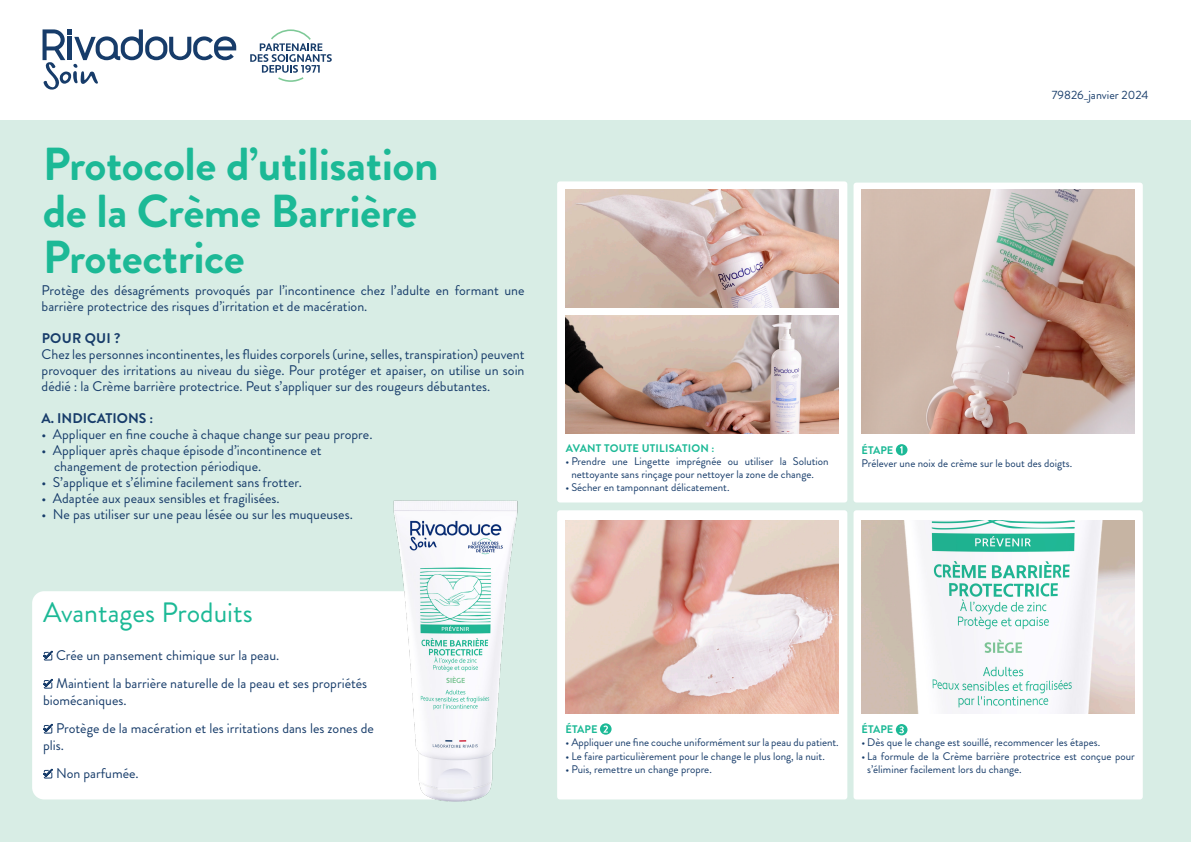
<style>
.page{position:relative;width:1191px;height:842px;background:#d8ede5}
.page>*{position:absolute;margin:0;border:0;box-sizing:border-box;transform-origin:0 0}
.t1{font:700 46.2px/46.2px "Brandon Grotesque";letter-spacing:-.01em;color:#1cb996}
.t2{font:28px "Brandon Grotesque";color:#1cb996}
.t3{font:14px/16px "Brandon Grotesque";color:#173c6a}
.t4{font:700 14px "Brandon Grotesque";color:#173c6a}
.t5{font:12px "Brandon Grotesque";color:#173c6a}
.t6{font:11px/13.2px "Brandon Grotesque";color:#173c6a}
.t7{font:700 11px "Brandon Grotesque";letter-spacing:.005em;color:#1cb996}
</style>
<div class="page">
<div style="left:32px;top:591px;width:453px;height:208px;background:#fff;border-radius:12px"></div>
<svg style="left:43px;top:650px;width:10px;height:10px"></svg>
<svg style="left:43px;top:679px;width:10px;height:10px"></svg>
<svg style="left:43px;top:724px;width:10px;height:10px"></svg>
<svg style="left:43px;top:768px;width:10px;height:10px"></svg>
<div style="left:557px;top:181px;width:290px;height:321px;background:#fff;border-radius:3px"></div>
<div style="left:853px;top:183px;width:289px;height:319px;background:#fff;border-radius:3px"></div>
<svg style="left:896px;top:444px;width:11px;height:11px"></svg>
<svg style="left:900px;top:446px;width:2px;height:7px"></svg>
<div style="left:557px;top:510px;width:290px;height:289px;background:#fff;border-radius:3px"></div>
<div style="left:600px;top:723px;width:11px;height:12px;background:#1cb996;border-radius:50%"></div>
<svg style="left:603px;top:725px;width:5px;height:8px"></svg>
<div style="left:853px;top:510px;width:289px;height:289px;background:#fff;border-radius:3px"></div>
<div style="left:0;top:0;width:1191px;height:119px;background:#fff"></div>
<svg style="left:43px;top:29px;width:193px;height:61px"></svg>
<svg style="left:250px;top:29px;width:82px;height:53px"></svg>
<img style="left:379px;top:500px;width:139px;height:302px">
<div style="left:896px;top:724px;width:11px;height:11px;background:#1cb996;border-radius:50%"></div>
<svg style="left:899px;top:726px;width:5px;height:7px"></svg>
<img style="left:565px;top:189px;width:274px;height:119px">
<img style="left:565px;top:315px;width:274px;height:119px">
<img style="left:861px;top:189px;width:273px;height:245px">
<img style="left:565px;top:520px;width:274px;height:193px">
<img style="left:861px;top:520px;width:273px;height:193px">
<p class="t1" style="left:43px;top:142px;width:397px">Protocole d’utilisation de la Crème Barrière<br>Protectrice</p>
<p class="t3" style="left:42px;top:282px;width:484px">Protège des désagréments provoqués par l’incontinence chez l’adulte en formant une barrière protectrice des risques d’irritation et de macération.</p>
<p class="t4" style="left:42px;top:328px;width:80px">POUR QUI ?</p>
<p class="t3" style="left:42px;top:346px;width:484px;text-align:justify">Chez les personnes incontinentes, les fluides corporels (urine, selles, transpiration) peuvent provoquer des irritations au niveau du siège. Pour protéger et apaiser, on utilise un soin dédié : la Crème barrière protectrice. Peut s’appliquer sur des rougeurs débutantes.</p>
<p class="t4" style="left:42px;top:408px;width:113px">A. INDICATIONS :</p>
<p class="t3" style="left:42px;top:426px;width:332px">• Appliquer en fine couche à chaque change sur peau propre.</p>
<p class="t3" style="left:42px;top:442px;width:281px">• Appliquer après chaque épisode d’incontinence et</p>
<p class="t3" style="left:54px;top:458px;width:209px">changement de protection périodique.</p>
<p class="t3" style="left:42px;top:474px;width:262px">• S’applique et s’élimine facilement sans frotter.</p>
<p class="t3" style="left:42px;top:490px;width:240px">• Adaptée aux peaux sensibles et fragilisées.</p>
<p class="t3" style="left:42px;top:506px;width:313px">• Ne pas utiliser sur une peau lésée ou sur les muqueuses.</p>
<p class="t2" style="left:43px;top:593px;width:211px">Avantages Produits</p>
<p class="t3" style="left:56px;top:648px;width:225px">Crée un pansement chimique sur la peau.</p>
<p class="t3" style="left:43px;top:675px;width:326px;line-height:16.8px;text-indent:13px">Maintient la barrière naturelle de la peau et ses propriétés biomécaniques.</p>
<p class="t3" style="left:43px;top:720px;width:332px;line-height:16.8px;text-indent:13px">Protège de la macération et les irritations dans les zones de plis.</p>
<p class="t3" style="left:56px;top:766px;width:84px">Non parfumée.</p>
<p class="t5" style="left:1052px;top:87px;width:98px">79826_janvier 2024</p>
<p class="t7" style="left:566px;top:440px;width:150px">AVANT TOUTE UTILISATION :</p>
<p class="t6" style="left:571px;top:455px;width:259px;text-indent:-6px">• Prendre une Lingette imprégnée ou utiliser la Solution nettoyante sans rinçage pour nettoyer la zone de change.</p>
<p class="t6" style="left:565px;top:481px;width:165px">• Sécher en tamponnant délicatement.</p>
<p class="t7" style="left:861px;top:443px;width:33px">ÉTAPE</p>
<p class="t6" style="left:861px;top:457px;width:212px">Prélever une noix de crème sur le bout des doigts.</p>
<p class="t7" style="left:565px;top:722px;width:33px">ÉTAPE</p>
<p class="t6" style="left:565px;top:736px;width:275px">• Appliquer une fine couche uniformément sur la peau du patient.</p>
<p class="t6" style="left:565px;top:749px;width:261px">• Le faire particulièrement pour le change le plus long, la nuit.</p>
<p class="t6" style="left:565px;top:763px;width:148px">• Puis, remettre un change propre.</p>
<p class="t7" style="left:861px;top:722px;width:33px">ÉTAPE</p>
<p class="t6" style="left:861px;top:736px;width:240px">• Dès que le change est souillé, recommencer les étapes.</p>
<p class="t6" style="left:867px;top:749px;width:269px;text-indent:-6px">• La formule de la Crème barrière protectrice est conçue pour s’éliminer facilement lors du change.</p>
</div>
